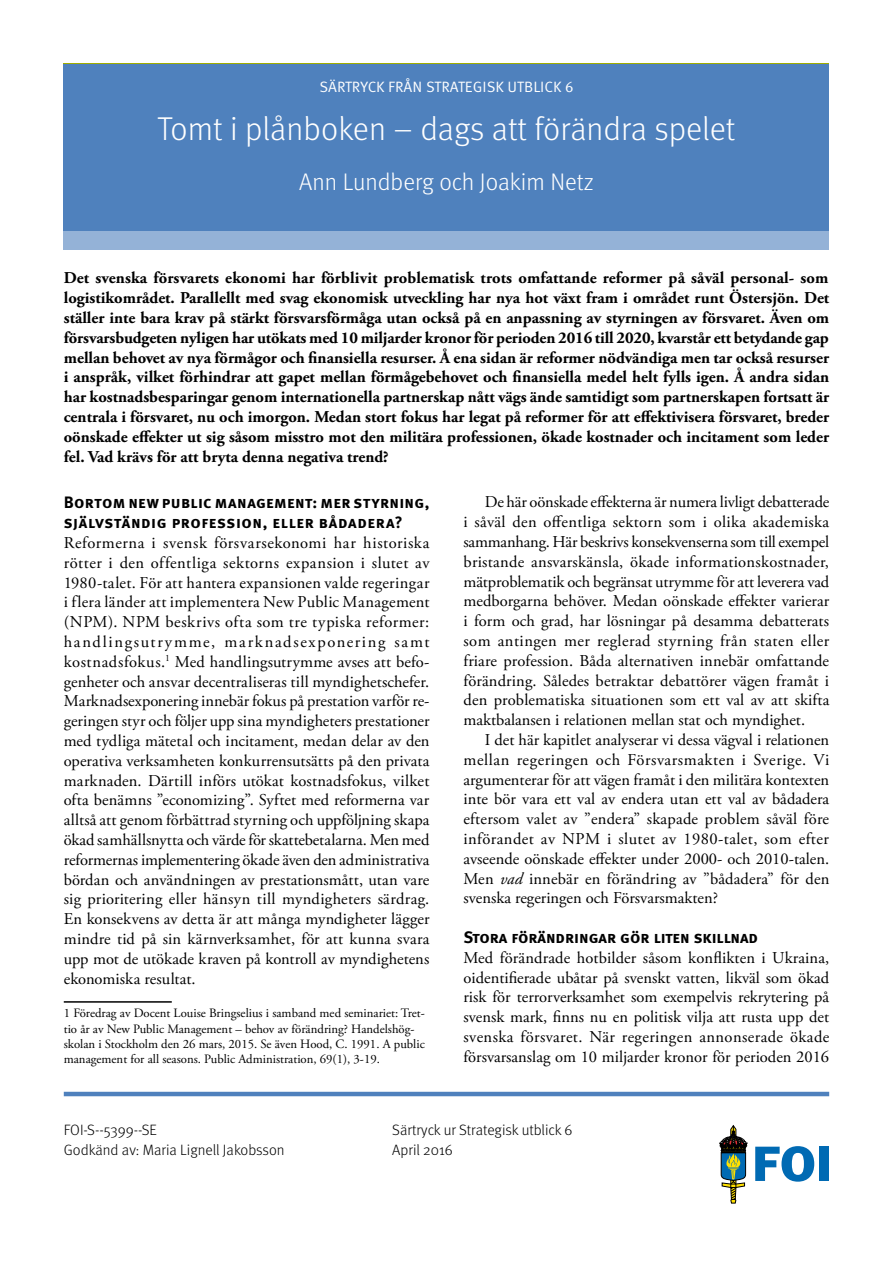
<style>
.page{position:relative;width:893px;height:1263px;background:#fff}
.page>*{position:absolute;margin:0;border:0;box-sizing:border-box;transform-origin:0 0}
.t1{font:300 33px "Meta";color:#fff}
.t2{font:300 24px "Meta";color:#fff}
.t3{font:16.5px/19.8px "Adobe Garamond Pro";color:#000;text-align:justify}
.t4{font:700 16.5px/19.8px "Adobe Garamond Pro";color:#000;text-align:justify}
.t5{font:16.5px/19.8px "Meta Bold Caps";letter-spacing:.02em;color:#000}
.t6{font:16.5px "Meta Bold Caps";color:#000}
.t7{font:300 15px "Meta";color:#000}
.t8{font:15px "Meta Normal Caps";color:#fff}
.t9{font:12.75px/15.3px "Adobe Garamond Pro";color:#000}
.s1{font-style:italic}
</style>
<div class="page">
<svg style="left:755px;top:1146px;width:59px;height:36px"></svg>
<div style="left:819px;top:1147px;width:10px;height:34px;background:#006ab3"></div>
<svg style="left:719px;top:1125px;width:28px;height:78px"></svg>
<div style="left:64px;top:208px;width:765px;height:41px;background:#94b2d7"></div>
<div style="left:64px;top:64px;width:765px;height:166px;background:#4f81bd"></div>
<hr style="left:64px;top:1092px;width:765px;height:4px;background:#4f81bd">
<hr style="left:64px;top:1001px;width:108px;height:2px;background:#000">
<p class="t8" style="left:319px;top:78px;width:256px">SÄRTRYCK FRÅN STRATEGISK UTBLICK 6</p>
<h1 class="t1" style="left:158px;top:110px;width:579px">Tomt i plånboken – dags att förändra spelet</h1>
<h2 class="t2" style="left:299px;top:168px;width:296px">Ann Lundberg och Joakim Netz</h2>
<p class="t4" style="left:64px;top:269px;width:767px">Det svenska försvarets ekonomi har förblivit problematisk trots omfattande reformer på såväl personal- som logistikområdet. Parallellt med svag ekonomisk utveckling har nya hot växt fram i området runt Östersjön. Det ställer inte bara krav på stärkt försvarsförmåga utan också på en anpassning av styrningen av försvaret. Även om försvarsbudgeten nyligen har utökats med 10 miljarder kronor för perioden 2016 till 2020, kvarstår ett betydande gap mellan behovet av nya förmågor och finansiella resurser. Å ena sidan är reformer nödvändiga men tar också resurser i anspråk, vilket förhindrar att gapet mellan förmågebehovet och finansiella medel helt fylls igen. Å andra sidan har kostnadsbesparingar genom internationella partnerskap nått vägs ände samtidigt som partnerskapen fortsatt är centrala i försvaret, nu och imorgon. Medan stort fokus har legat på reformer för att effektivisera försvaret, breder oönskade effekter ut sig såsom misstro mot den militära professionen, ökade kostnader och incitament som leder fel. Vad krävs för att bryta denna negativa trend?</p>
<p class="t5" style="left:64px;top:492px;width:367px">Bortom new public management: mer styrning, självständig profession, eller bådadera?</p>
<p class="t3" style="left:64px;top:533px;width:367px">Reformerna i svensk försvarsekonomi har historiska rötter i den offentliga sektorns expansion i slutet av 1980-talet. För att hantera expansionen valde regeringar i flera länder att implementera New Public Management (NPM). NPM beskrivs ofta som tre typiska reformer: handlingsutrymme, marknadsexponering samt kostnadsfokus.<sup>1</sup> Med handlingsutrymme avses att befo&shy;genheter och ansvar decentraliseras till myndighetschefer.<br>Marknadsexponering innebär fokus på prestation varför re&shy;geringen styr och följer upp sina myndigheters prestationer med tydliga mätetal och incitament, medan delar av den operativa verksamheten konkurrensutsätts på den privata marknaden. Därtill införs utökat kostnadsfokus, vilket ofta benämns ”economizing”. Syftet med reformerna var alltså att genom förbättrad styrning och uppföljning skapa ökad samhällsnytta och värde för skattebetalarna. Men med reformernas implementering ökade även den administrativa bördan och användningen av prestationsmått, utan vare sig prioritering eller hänsyn till myndigheters särdrag.<br>En konsekvens av detta är att många myndigheter lägger mindre tid på sin kärnverksamhet, för att kunna svara upp mot de utökade kraven på kontroll av myndighetens ekonomiska resultat.</p>
<p class="t9" style="left:64px;top:1006px;width:363px">1 Föredrag av Docent Louise Bringselius i samband med seminariet: Tret&shy;tio år av New Public Management – behov av förändring? Handelshög&shy;skolan i Stockholm den 26 mars, 2015. Se även Hood, C. 1991. A public management for all seasons. Public Administration, 69(1), 3-19.</p>
<p class="t3" style="left:463px;top:493px;width:367px;text-indent:21px">De här oönskade effekterna är numera livligt debatterade i såväl den offentliga sektorn som i olika akademiska sammanhang. Här beskrivs konsekvenserna som till exempel bristande ansvarskänsla, ökade informationskostnader, mätproblematik och begränsat utrymme för att leverera vad medborgarna behöver. Medan oönskade effekter varierar i form och grad, har lösningar på desamma debatterats som antingen mer reglerad styrning från staten eller friare profession. Båda alternativen innebär omfattande förändring. Således betraktar debattörer vägen framåt i den problematiska situationen som ett val av att skifta maktbalansen i relationen mellan stat och myndighet.</p>
<p class="t3" style="left:463px;top:730px;width:367px;text-indent:21px">I det här kapitlet analyserar vi dessa vägval i relationen mellan regeringen och Försvarsmakten i Sverige. Vi argumenterar för att vägen framåt i den militära kontexten inte bör vara ett val av endera utan ett val av bådadera eftersom valet av ”endera” skapade problem såväl före införandet av NPM i slutet av 1980-talet, som efter avseende oönskade effekter under 2000- och 2010-talen.<br>Men <span class="s1">vad</span> innebär en förändring av ”bådadera” för den svenska regeringen och Försvarsmakten?</p>
<p class="t6" style="left:463px;top:927px;width:296px">Stora förändringar gör liten skillnad</p>
<p class="t3" style="left:463px;top:948px;width:367px">Med förändrade hotbilder såsom konflikten i Ukraina, oidentifierade ubåtar på svenskt vatten, likväl som ökad risk för terrorverksamhet som exempelvis rekrytering på svensk mark, finns nu en politisk vilja att rusta upp det svenska försvaret. När regeringen annonserade ökade försvarsanslag om 10 miljarder kronor för perioden 2016</p>
<p class="t7" style="left:64px;top:1121px;width:94px">FOI-S--5399--SE</p>
<p class="t7" style="left:392px;top:1121px;width:182px">Särtryck ur Strategisk utblick 6</p>
<p class="t7" style="left:64px;top:1141px;width:222px">Godkänd av: Maria Lignell Jakobsson</p>
<p class="t7" style="left:392px;top:1141px;width:62px">April 2016</p>
</div>
